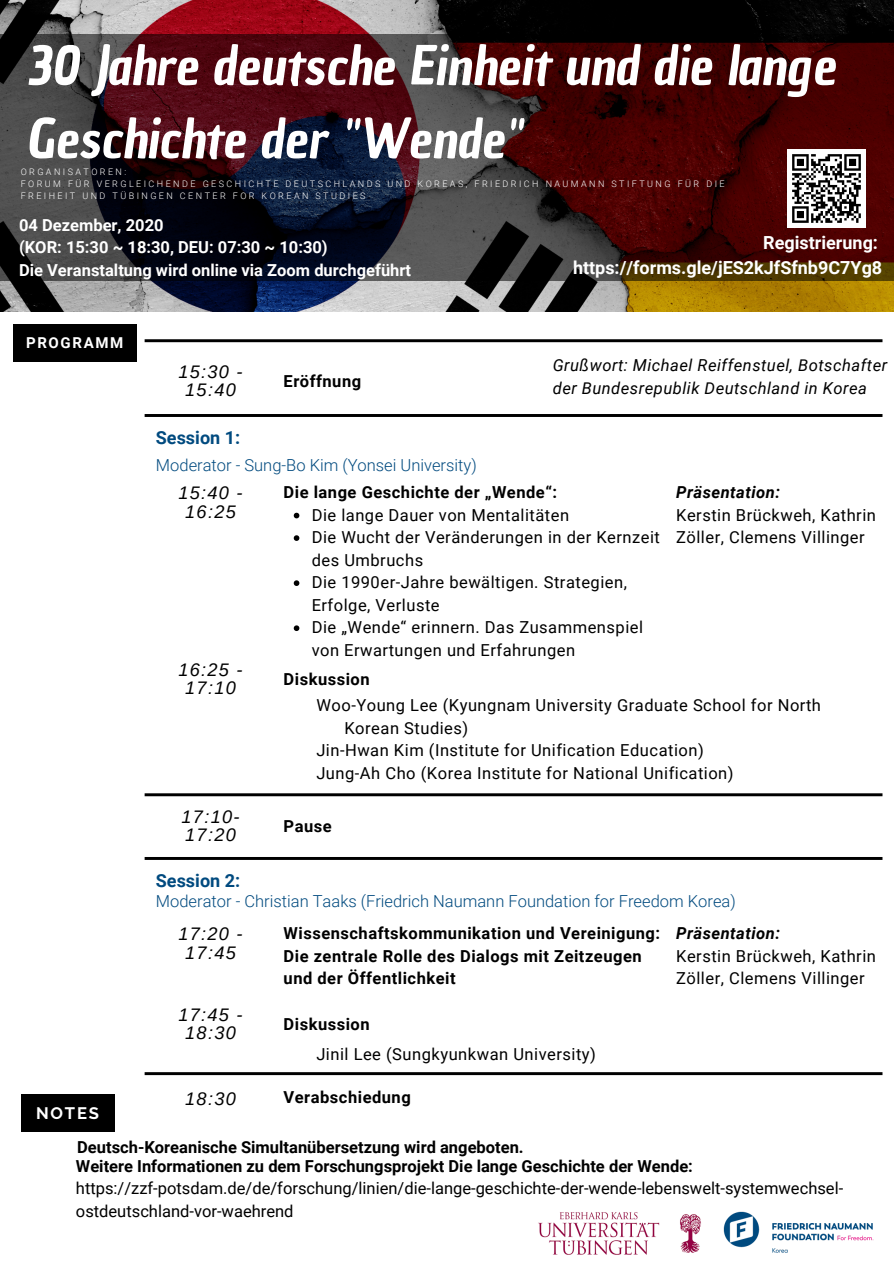
<style>
.page{position:relative;width:894px;height:1264px;background:#fff}
.page>*{position:absolute;margin:0;border:0;box-sizing:border-box;transform-origin:0 0}
.t1{font:italic 52.5px/73.2px "Chau Philomene One";color:#fff}
.t2{font:italic 18.15px/18.1px "Arimo";letter-spacing:.07em;color:#000;text-align:center}
.t3{font:700 18px/24.8px "Roboto";color:#fff;text-align:right}
.t4{font:700 18px "Roboto";color:#004a7f}
.t5{font:700 16.65px "Raleway";letter-spacing:.11em;color:#fff}
.t6{font:16.5px/22.5px "Roboto";letter-spacing:.03em;color:#000}
.t7{font:700 16.5px/22.5px "Roboto";letter-spacing:.03em;color:#000}
.t8{font:16.5px/22.5px "Roboto";color:#000}
.t9{font:700 16.5px "Roboto";color:#000}
.t10{font:300 16.5px "Roboto";color:#004a7f}
.t11{font:700 16.5px/22.5px "Roboto";color:#fff}
.t12{font:italic 16.5px/22.5px "Roboto";letter-spacing:.03em;color:#000}
.t13{font:italic 700 16.5px "Roboto";letter-spacing:.03em;color:#000}
.t14{font:700 15px "Roboto";letter-spacing:.11em;color:#fff}
.t15{font:300 9px/12px "Roboto";letter-spacing:.27em;color:#fff}
</style>
<div class="page">
<img style="left:0;top:0;width:893px;height:312px">
<svg style="left:0;top:34px;width:893px;height:246px;background:#3a181c"></svg>
<img style="left:723px;top:1211px;width:151px;height:42px">
<div style="left:13px;top:325px;width:124px;height:37px;background:#000"></div>
<svg style="left:145px;top:1072px;width:737px;height:3px;background:#0d0d0d"></svg>
<hr style="left:145px;top:414px;width:737px;height:3px;background:#040404">
<svg style="left:145px;top:793px;width:737px;height:3px;background:#1a1a1a"></svg>
<svg style="left:145px;top:857px;width:737px;height:3px;background:#050505"></svg>
<svg style="left:145px;top:339px;width:737px;height:3px;background:#151515"></svg>
<div style="left:21px;top:1094px;width:93px;height:38px;background:#000"></div>
<img style="left:538px;top:1212px;width:163px;height:43px">
<img style="left:787px;top:150px;width:78px;height:77px">
<svg style="left:294px;top:513px;width:5px;height:5px"></svg>
<svg style="left:294px;top:535px;width:5px;height:6px"></svg>
<svg style="left:294px;top:580px;width:5px;height:6px"></svg>
<svg style="left:294px;top:625px;width:5px;height:6px"></svg>
<h1 class="t1" style="left:26px;top:29px;width:811px">30 Jahre deutsche Einheit und die lange<br>Geschichte der "Wende"</h1>
<p class="t15" style="left:21px;top:166px;width:705px">ORGANISATOREN:<br>FORUM FÜR VERGLEICHENDE GESCHICHTE DEUTSCHLANDS UND KOREAS, FRIEDRICH NAUMANN STIFTUNG FÜR DIE<br>FREIHEIT UND TÜBINGEN CENTER FOR KOREAN STUDIES</p>
<p class="t11" style="left:19px;top:214px;width:393px">04 Dezember, 2020<br>(KOR: 15:30 ~ 18:30, DEU: 07:30 ~ 10:30)<br>Die Veranstaltung wird online via Zoom durchgeführt</p>
<p class="t14" style="left:26px;top:334px;width:99px">PROGRAMM</p>
<p class="t2" style="left:178px;top:362px;width:66px">15:30 -<br>15:40</p>
<p class="t7" style="left:283px;top:370px;width:79px">Eröffnung</p>
<p class="t4" style="left:156px;top:427px;width:86px">Session 1:</p>
<p class="t10" style="left:156px;top:455px;width:322px">Moderator - Sung-Bo Kim (Yonsei University)</p>
<p class="t3" style="left:573px;top:231px;width:311px">Registrierung: https://forms.gle/jES2kJfSfnb9C7Yg8</p>
<p class="t12" style="left:552px;top:354px;width:336px">Grußwort: Michael Reiffenstuel, Botschafter der Bundesrepublik Deutschland in Korea</p>
<p class="t2" style="left:178px;top:484px;width:66px">15:40 -<br>16:25</p>
<p class="t2" style="left:178px;top:661px;width:66px">16:25 -<br>17:10</p>
<p class="t2" style="left:181px;top:807px;width:59px;text-align:left">17:10-<br>17:20</p>
<p class="t4" style="left:156px;top:869px;width:86px">Session 2:</p>
<p class="t7" style="left:283px;top:481px;width:275px">Die lange Geschichte der „Wende“:</p>
<p class="t6" style="left:311px;top:504px;width:350px">Die lange Dauer von Mentalitäten<br>Die Wucht der Veränderungen in der Kernzeit des Umbruchs<br>Die 1990er-Jahre bewältigen. Strategien,<br>Erfolge, Verluste<br>Die „Wende“ erinnern. Das Zusammenspiel von Erwartungen und Erfahrungen</p>
<p class="t7" style="left:283px;top:668px;width:88px">Diskussion</p>
<p class="t13" style="left:676px;top:483px;width:105px">Präsentation:</p>
<p class="t6" style="left:676px;top:504px;width:201px">Kerstin Brückweh, Kathrin<br>Zöller, Clemens Villinger</p>
<p class="t6" style="left:316px;top:694px;width:506px">Woo-Young Lee (Kyungnam University Graduate School for North</p>
<p class="t6" style="left:344px;top:716px;width:125px">Korean Studies)</p>
<p class="t6" style="left:316px;top:739px;width:389px">Jin-Hwan Kim (Institute for Unification Education)</p>
<p class="t6" style="left:316px;top:761px;width:418px">Jung-Ah Cho (Korea Institute for National Unification)</p>
<p class="t7" style="left:283px;top:815px;width:50px">Pause</p>
<p class="t10" style="left:156px;top:891px;width:581px">Moderator - Christian Taaks (Friedrich Naumann Foundation for Freedom Korea)</p>
<p class="t5" style="left:36px;top:1102px;width:64px">NOTES</p>
<p class="t2" style="left:178px;top:925px;width:66px">17:20 -<br>17:45</p>
<p class="t2" style="left:178px;top:1005px;width:66px">17:45 -<br>18:30</p>
<p class="t7" style="left:283px;top:922px;width:378px">Wissenschaftskommunikation und Vereinigung:<br>Die zentrale Rolle des Dialogs mit Zeitzeugen und der Öffentlichkeit</p>
<p class="t7" style="left:283px;top:1013px;width:88px">Diskussion</p>
<p class="t6" style="left:316px;top:1042px;width:281px">Jinil Lee (Sungkyunkwan University)</p>
<p class="t2" style="left:185px;top:1089px;width:52px">18:30</p>
<p class="t7" style="left:283px;top:1086px;width:129px">Verabschiedung</p>
<p class="t9" style="left:77px;top:1137px;width:448px">Deutsch-Koreanische Simultanübersetzung wird angeboten.</p>
<p class="t13" style="left:676px;top:923px;width:105px">Präsentation:</p>
<p class="t6" style="left:676px;top:944px;width:201px">Kerstin Brückweh, Kathrin<br>Zöller, Clemens Villinger</p>
<p class="t9" style="left:76px;top:1156px;width:618px">Weitere Informationen zu dem Forschungsprojekt Die lange Geschichte der Wende:</p>
<p class="t8" style="left:76px;top:1177px;width:768px">https://zzf-potsdam.de/de/forschung/linien/die-lange-geschichte-der-wende-lebenswelt-systemwechsel&shy;ostdeutschland-vor-waehrend</p>
</div>
